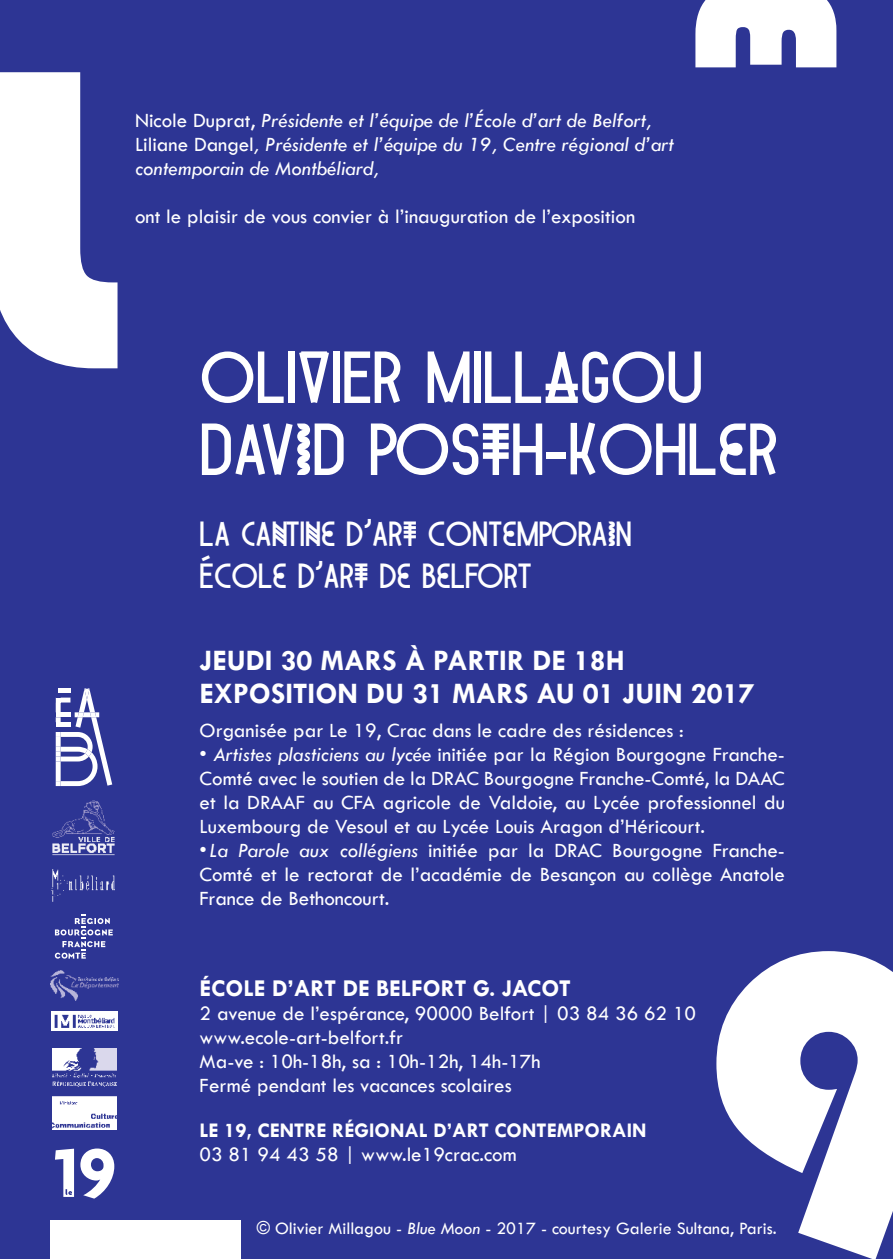
<style>
.page{position:relative;width:893px;height:1259px;background:#2d3594}
.page>*{position:absolute;margin:0;border:0;box-sizing:border-box;transform-origin:0 0}
.t1{font:444px "Bauhaus 93";color:#fff}
.t2{font:439.5px "Bauhaus 93";color:#fff}
.t3{font:286.5px "Bauhaus 93";color:#fff}
.t4{font:211.5px "Bauhaus 93";color:#fff}
.t5{font:75.6px/72px "EAB 16 08 25";color:#fff}
.t6{font:36px/42px "EAB 16 08 25";color:#fff}
.t7{font:700 30px/33px "Tw Cen";color:#fff}
.t8{font:700 24.3px "Tw Cen";color:#fff}
.t9{font:21px/24px "Tw Cen";color:#fff;text-align:justify}
.t10{font:italic 21px/24px "Tw Cen";color:#fff}
.t11{font:700 21px "Tw Cen";color:#fff}
.t12{font:18px "Tw Cen";color:#fff}
.s1{font-style:normal}
.s2{font-style:italic}
</style>
<div class="page">
<svg style="left:56px;top:688px;width:56px;height:98px"></svg>
<img style="left:51px;top:869px;width:64px;height:33px">
<img style="left:52px;top:800px;width:63px;height:56px">
<svg style="left:55px;top:1148px;width:59px;height:50px"></svg>
<img style="left:52px;top:1048px;width:65px;height:82px">
<svg style="left:55px;top:914px;width:58px;height:44px"></svg>
<img style="left:52px;top:1011px;width:66px;height:19px">
<img style="left:50px;top:970px;width:69px;height:31px">
<h1 class="t1" style="left:-31px;top:-31px;width:150px">L</h1>
<p class="t10" style="left:135px;top:108px;width:540px"><span class="s1">Nicole Duprat,</span> Présidente et l’équipe de l’École d’art de Belfort,<br><span class="s1">Liliane Dangel</span>, Présidente et l’équipe du 19, Centre régional d’art contemporain de Montbéliard,</p>
<p class="t9" style="left:135px;top:204px;width:502px">ont le plaisir de vous convier à l’inauguration de l’exposition</p>
<h3 class="t4" style="left:886px;top:-25px;width:103px;rotate:90deg">E</h3>
<h3 class="t5" style="left:200px;top:344px;width:580px">OLIVIER MILLAGOU<br>DAVID POSTH-KOHLER</h3>
<h3 class="t6" style="left:200px;top:514px;width:434px">LA CANTINE D'ART CONTEMPORAIN<br>ÉCOLE D'ART DE BELFORT</h3>
<h3 class="t7" style="left:200px;top:643px;width:556px">JEUDI 30 MARS À PARTIR DE 18H<br>EXPOSITION DU 31 MARS AU 01 JUIN 2017</h3>
<p class="t9" style="left:200px;top:718px;width:486px">Organisée par Le 19, Crac dans le cadre des résidences :</p>
<p class="t9" style="left:200px;top:742px;width:587px"><span class="s2">• Artistes plasticiens au lycée</span> initiée par la Région Bourgogne Franche-Comté avec le soutien de la DRAC Bourgogne Franche-Comté, la DAAC et la DRAAF au CFA agricole de Valdoie, au Lycée professionnel du Luxembourg de Vesoul et au Lycée Louis Aragon d’Héricourt.</p>
<p class="t9" style="left:200px;top:838px;width:587px">• <span class="s2">La Parole aux collégiens</span> initiée par la DRAC Bourgogne Franche-Comté et le rectorat de l’académie de Besançon au collège Anatole France de Bethoncourt.</p>
<h2 class="t2" style="left:703px;top:856px;width:251px">9</h2>
<p class="t8" style="left:200px;top:973px;width:373px">ÉCOLE D’ART DE BELFORT G. JACOT</p>
<p class="t9" style="left:200px;top:1001px;width:498px;text-align:left">2 avenue de l’espérance, 90000 Belfort | 03 84 36 62 10 www.ecole-art-belfort.fr<br>Ma-ve : 10h-18h, sa : 10h-12h, 14h-17h<br>Fermé pendant les vacances scolaires</p>
<p class="t11" style="left:200px;top:1117px;width:449px">LE 19, CENTRE RÉGIONAL D’ART CONTEMPORAIN</p>
<p class="t9" style="left:200px;top:1142px;width:319px">03 81 94 43 58 | www.le19crac.com</p>
<h3 class="t3" style="left:307px;top:1165px;width:164px;rotate:90deg">1</h3>
<p class="t12" style="left:257px;top:1218px;width:521px">© Olivier Millagou - <span class="s2">Blue Moon</span> - 2017 - courtesy Galerie Sultana, Paris.</p>
</div>
